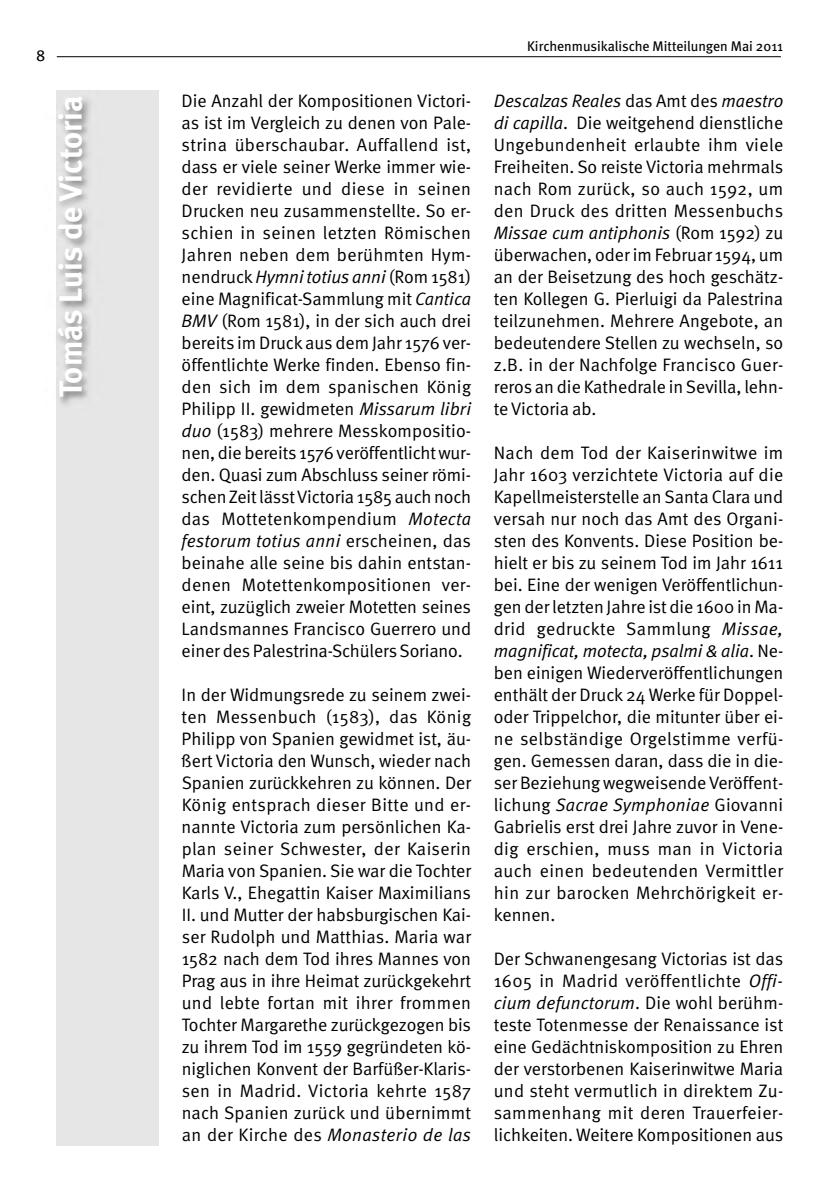
<style>
.page{position:relative;width:840px;height:1191px;background:#fff}
.page>*{position:absolute;margin:0;border:0;box-sizing:border-box;transform-origin:0 0}
.t1{font:700 32px "Meta";color:#fff}
.t2{font:18px/22px "Meta Normal";color:#000;text-align:justify}
.t3{font:16px "Meta";color:#000}
.t4{font:14px "Meta";color:#000}
.s1{font-style:italic}
</style>
<div class="page">
<div style="left:57px;top:91px;width:102px;height:1054px;background:#e6e6e6"></div>
<img style="left:57px;top:96px;width:36px;height:311px">
<hr style="left:57px;top:56px;width:723px;height:1px;background:#000">
<p class="t3" style="left:36px;top:49px;width:11px">8</p>
<h1 class="t1" style="left:59px;top:397px;width:303px;rotate:-90deg">Tomás Luis de Victoria</h1>
<p class="t2" style="left:181px;top:91px;width:291px">Die Anzahl der Kompositionen Victori&shy;as ist im Vergleich zu denen von Pale&shy;strina überschaubar. Auffallend ist, dass er viele seiner Werke immer wie&shy;der revidierte und diese in seinen Drucken neu zusammenstellte. So er&shy;schien in seinen letzten Römischen Jahren neben dem berühmten Hym&shy;nendruck<span class="s1">Hymnitotius anni</span> (Rom 1581) eine Magnificat-Sammlung mit <span class="s1">Cantica BMV</span> (Rom 1581), in der sich auch drei bereits im Druckaus dem Jahr 1576 ver&shy;öffentlichte Werke finden. Ebenso fin&shy;den sich im dem spanischen König Philipp II. gewidmeten <span class="s1">Missarum libri duo</span> (1583) mehrere Messkompositio&shy;nen, die bereits 1576veröffentlichtwur&shy;den. Quasi zum Abschluss seiner römi&shy;schenZeitlässtVictoria 1585 auch noch das Mottetenkompendium <span class="s1">Motecta festorum totius anni</span> erscheinen, das beinahe alle seine bis dahin entstan&shy;denen Motettenkompositionen ver&shy;eint, zuzüglich zweier Motetten seines Landsmannes Francisco Guerrero und einer des Palestrina-SchülersSoriano.</p>
<p class="t2" style="left:181px;top:685px;width:291px">In der Widmungsrede zu seinem zwei&shy;ten Messenbuch (1583), das König Philipp von Spanien gewidmet ist, äu&shy;ßert Victoria den Wunsch, wieder nach Spanien zurückkehren zu können. Der König entsprach dieser Bitte und er&shy;nannte Victoria zum persönlichen Ka&shy;plan seiner Schwester, der Kaiserin Maria von Spanien. Sie war die Tochter Karls V., Ehegattin Kaiser Maximilians II. und Mutter der habsburgischen Kai&shy;ser Rudolph und Matthias. Maria war 1582 nach dem Tod ihres Mannes von Prag aus in ihre Heimat zurückgekehrt und lebte fortan mit ihrer frommen Tochter Margarethe zurückgezogen bis zu ihrem Tod im 1559 gegründeten kö&shy;niglichen Konvent der Barfüßer-Klaris&shy;sen in Madrid. Victoria kehrte 1587 nach Spanien zurück und übernimmt an der Kirche des <span class="s1">Monasterio de las</span></p>
<p class="t4" style="left:526px;top:41px;width:257px">Kirchenmusikalische Mitteilungen Mai 2011</p>
<p class="t2" style="left:493px;top:91px;width:291px"><span class="s1">Descalzas Reales</span> das Amt des <span class="s1">maestro di capilla</span>. Die weitgehend dienstliche Ungebundenheit erlaubte ihm viele Freiheiten. So reiste Victoria mehrmals nach Rom zurück, so auch 1592, um den Druck des dritten Messenbuchs <span class="s1">Missae cum antiphonis</span> (Rom 1592) zu überwachen, oder im Februar 1594, um an der Beisetzung des hoch geschätz&shy;ten Kollegen G. Pierluigi da Palestrina teilzunehmen. Mehrere Angebote, an bedeutendere Stellen zu wechseln, so z.B. in der Nachfolge Francisco Guer&shy;reros an die Kathedrale inSevilla, lehn&shy;te Victoria ab.</p>
<p class="t2" style="left:493px;top:443px;width:291px">Nach dem Tod der Kaiserinwitwe im Jahr 1603 verzichtete Victoria auf die Kapellmeisterstelle an Santa Clara und versah nur noch das Amt des Organi&shy;sten des Konvents. Diese Position be&shy;hielt er bis zu seinem Tod im Jahr 1611 bei. Eine der wenigen Veröffentlichun&shy;gen derletzten Jahre ist die 1600 inMa&shy;drid gedruckte Sammlung <span class="s1">Missae, magnificat, motecta, psalmi &amp; alia</span>. Ne&shy;ben einigen Wiederveröffentlichungen enthält der Druck 24 Werke für Doppel&shy;oder Trippelchor, die mitunter über ei&shy;ne selbständige Orgelstimme verfü&shy;gen. Gemessen daran, dass die in die&shy;ser Beziehung wegweisendeVeröffent&shy;lichung <span class="s1">Sacrae Symphoniae</span> Giovanni Gabrielis erst drei Jahre zuvor in Vene&shy;dig erschien, muss man in Victoria auch einen bedeutenden Vermittler hin zur barocken Mehrchörigkeit er&shy;kennen.</p>
<p class="t2" style="left:493px;top:949px;width:291px">Der Schwanengesang Victorias ist das 1605 in Madrid veröffentlichte <span class="s1">Offi&shy;cium defunctorum</span>. Die wohl berühm&shy;teste Totenmesse der Renaissance ist eine Gedächtniskomposition zu Ehren der verstorbenen Kaiserinwitwe Maria und steht vermutlich in direktem Zu&shy;sammenhang mit deren Trauerfeier&shy;lichkeiten. Weitere Kompositionen aus</p>
</div>
